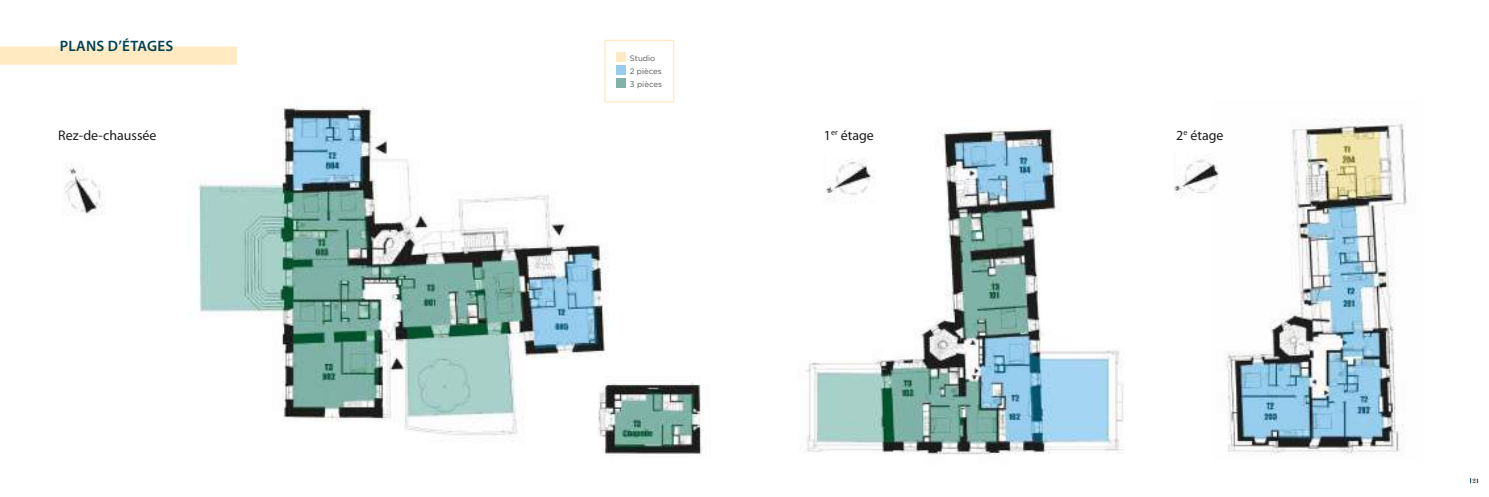
<style>
.page{position:relative;width:1489px;height:497px;background:#fff}
.page>*{position:absolute;margin:0;border:0;box-sizing:border-box;transform-origin:0 0}
.t1{font:600 15.05px "Myriad Pro";letter-spacing:.02em;color:#004153}
.t2{font:13.91px "Myriad Pro";color:#1c1c1b}
.t3{font:7.88px/13px "Gotham HTF";color:#575656}
.t4{font:700 6.12px "Old Standard TT";color:#1c1c1b}
</style>
<div class="page">
<img style="left:198px;top:102px;width:428px;height:333px">
<img style="left:598px;top:375px;width:104px;height:80px">
<img style="left:64px;top:165px;width:40px;height:50px">
<div style="left:0;top:46px;width:237px;height:19px;background:#ffeac2"></div>
<img style="left:805px;top:128px;width:319px;height:327px">
<img style="left:823px;top:155px;width:52px;height:48px">
<img style="left:1227px;top:119px;width:181px;height:337px">
<img style="left:1173px;top:159px;width:47px;height:37px">
<div style="left:604px;top:40px;width:70px;height:62px;background:#fff;border:1px solid #ffeac2"></div>
<div style="left:616px;top:52px;width:9px;height:10px;background:#ffeac2"></div>
<div style="left:616px;top:65px;width:9px;height:10px;background:#97ccec"></div>
<div style="left:616px;top:78px;width:9px;height:10px;background:#80b3a8"></div>
<p class="t1" style="left:60px;top:36px;width:115px">PLANS D’ÉTAGES</p>
<p class="t3" style="left:630px;top:51px;width:34px">Studio<br>2 pièces<br>3 pièces</p>
<p class="t2" style="left:58px;top:126px;width:100px">Rez-de-chaussée</p>
<p class="t2" style="left:823px;top:126px;width:51px">1<sup>er</sup> étage</p>
<p class="t2" style="left:1176px;top:126px;width:49px">2<sup>e</sup> étage</p>
<p class="t4" style="left:1472px;top:475px;width:9px">21</p>
</div>
